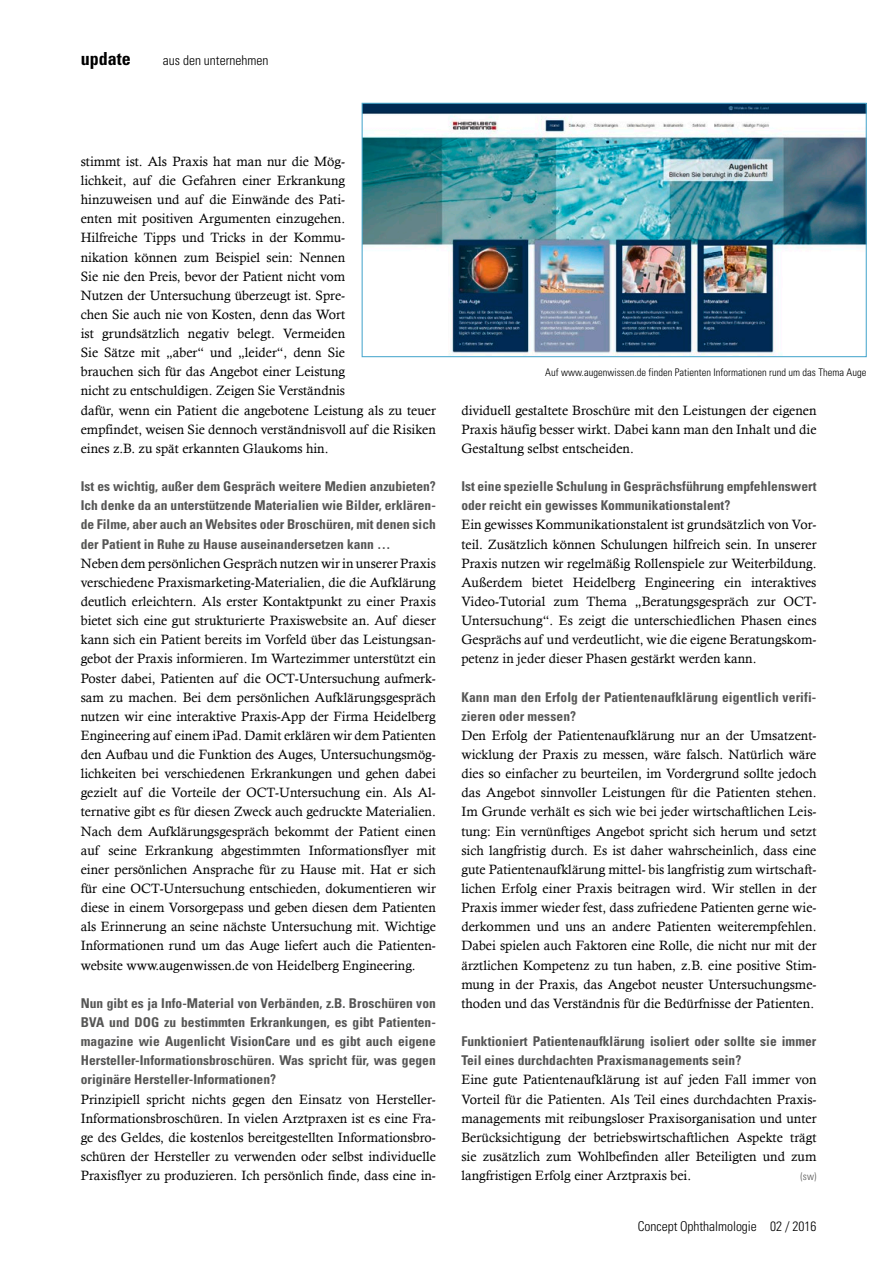
<style>
.page{position:relative;width:893px;height:1263px;background:#fff}
.page>*{position:absolute;margin:0;border:0;box-sizing:border-box;transform-origin:0 0}
.t1{font:700 condensed 18px "Univers";color:#000}
._03-text{font:13.5px/19.2px "Calisto";color:#000;text-align:justify}
._05_frage{font:700 condensed 13.5px/19.2px "Univers";color:#565655}
.t2{font:300 condensed 13.5px "Univers";color:#000}
._06-bildunterschrift{font:300 condensed 10.5px "Univers";color:#000}
._03-text-2{font:300 condensed 10.5px "Univers";color:#565655}
</style>
<div class="page">
<img style="left:364px;top:105px;width:501px;height:250px">
<div style="left:362px;top:103px;width:505px;height:254px;border:1px solid #4ba8cd"></div>
<h1 class="t1" style="left:81px;top:48px;width:52px">update</h1>
<p class="t2" style="left:163px;top:52px;width:107px">aus den unternehmen</p>
<p class="_03-text" style="left:81px;top:151px;width:357px;text-align:left">stimmt ist. Als Praxis hat man nur die Mög-<br>lichkeit, auf die Gefahren einer Erkrankung<br>hinzuweisen und auf die Einwände des Pati-<br>enten mit positiven Argumenten einzugehen.<br>Hilfreiche Tipps und Tricks in der Kommu-<br>nikation können zum Beispiel sein: Nennen<br>Sie nie den Preis, bevor der Patient nicht vom<br>Nutzen der Untersuchung überzeugt ist. Spre-<br>chen Sie auch nie von Kosten, denn das Wort<br>ist grundsätzlich negativ belegt. Vermeiden<br>Sie Sätze mit „aber“ und „leider“, denn Sie<br>brauchen sich für das Angebot einer Leistung<br>nicht zu entschuldigen. Zeigen Sie Verständnis<br>dafür, wenn ein Patient die angebotene Leistung als zu teuer empfindet, weisen Sie dennoch verständnisvoll auf die Risiken eines z.B. zu spät erkannten Glaukoms hin.</p>
<p class="_05_frage" style="left:81px;top:476px;width:357px;text-align:justify">Ist es wichtig, außer dem Gespräch weitere Medien anzubieten?<br>Ich denke da an unterstützende Materialien wie Bilder, erklären&shy;de Filme, aber auch an Websites oder Broschüren, mit denen sich der Patient in Ruhe zu Hause auseinandersetzen kann …</p>
<p class="_03-text" style="left:81px;top:553px;width:357px">Neben dem persönlichen Gespräch nutzen wir in unserer Praxis verschiedene Praxismarketing-Materialien, die die Aufklärung deutlich erleichtern. Als erster Kontaktpunkt zu einer Praxis bietet sich eine gut strukturierte Praxiswebsite an. Auf dieser kann sich ein Patient bereits im Vorfeld über das Leistungsan&shy;gebot der Praxis informieren. Im Wartezimmer unterstützt ein Poster dabei, Patienten auf die OCT-Untersuchung aufmerk&shy;sam zu machen. Bei dem persönlichen Aufklärungsgespräch nutzen wir eine interaktive Praxis-App der Firma Heidelberg Engineering auf einem iPad. Damit erklären wir dem Patienten den Aufbau und die Funktion des Auges, Untersuchungsmög&shy;lichkeiten bei verschiedenen Erkrankungen und gehen dabei gezielt auf die Vorteile der OCT-Untersuchung ein. Als Al&shy;ternative gibt es für diesen Zweck auch gedruckte Materialien.<br>Nach dem Aufklärungsgespräch bekommt der Patient einen auf seine Erkrankung abgestimmten Informationsflyer mit einer persönlichen Ansprache für zu Hause mit. Hat er sich für eine OCT-Untersuchung entschieden, dokumentieren wir diese in einem Vorsorgepass und geben diesen dem Patienten als Erinnerung an seine nächste Untersuchung mit. Wichtige Informationen rund um das Auge liefert auch die Patienten&shy;website www.augenwissen.de von Heidelberg Engineering.</p>
<p class="_05_frage" style="left:81px;top:993px;width:357px;text-align:justify">Nun gibt es ja Info-Material von Verbänden, z.B. Broschüren von BVA und DOG zu bestimmten Erkrankungen, es gibt Patienten&shy;magazine wie Augenlicht VisionCare und es gibt auch eigene Hersteller-Informationsbroschüren. Was spricht für, was gegen originäre Hersteller-Informationen?</p>
<p class="_03-text" style="left:81px;top:1089px;width:357px">Prinzipiell spricht nichts gegen den Einsatz von Hersteller-</p>
<p class="_03-text" style="left:81px;top:1108px;width:357px">Informationsbroschüren. In vielen Arztpraxen ist es eine Fra&shy;ge des Geldes, die kostenlos bereitgestellten Informationsbro&shy;schüren der Hersteller zu verwenden oder selbst individuelle Praxisflyer zu produzieren. Ich persönlich finde, dass eine in-</p>
<p class="_06-bildunterschrift" style="left:545px;top:366px;width:323px">Auf www.augenwissen.de finden Patienten Informationen rund um das Thema Auge</p>
<p class="_03-text" style="left:461px;top:400px;width:357px">dividuell gestaltete Broschüre mit den Leistungen der eigenen Praxis häufig besser wirkt. Dabei kann man den Inhalt und die Gestaltung selbst entscheiden.</p>
<p class="_05_frage" style="left:461px;top:476px;width:357px">Ist eine spezielle Schulung in Gesprächsführung empfehlenswert oder reicht ein gewisses Kommunikationstalent?</p>
<p class="_03-text" style="left:461px;top:515px;width:357px">Ein gewisses Kommunikationstalent ist grundsätzlich von Vor&shy;teil. Zusätzlich können Schulungen hilfreich sein. In unserer Praxis nutzen wir regelmäßig Rollenspiele zur Weiterbildung.<br>Außerdem bietet Heidelberg Engineering ein interaktives Video-Tutorial zum Thema „Beratungsgespräch zur OCT-Untersuchung“. Es zeigt die unterschiedlichen Phasen eines Gesprächs auf und verdeutlicht, wie die eigene Beratungskom&shy;petenz in jeder dieser Phasen gestärkt werden kann.</p>
<p class="_05_frage" style="left:461px;top:687px;width:357px">Kann man den Erfolg der Patientenaufklärung eigentlich verifi&shy;zieren oder messen?</p>
<p class="_03-text" style="left:461px;top:725px;width:357px">Den Erfolg der Patientenaufklärung nur an der Umsatzent&shy;wicklung der Praxis zu messen, wäre falsch. Natürlich wäre dies so einfacher zu beurteilen, im Vordergrund sollte jedoch das Angebot sinnvoller Leistungen für die Patienten stehen.<br>Im Grunde verhält es sich wie bei jeder wirtschaftlichen Leis&shy;tung: Ein vernünftiges Angebot spricht sich herum und setzt sich langfristig durch. Es ist daher wahrscheinlich, dass eine gute Patientenaufklärung mittel- bis langfristig zum wirtschaft&shy;lichen Erfolg einer Praxis beitragen wird. Wir stellen in der Praxis immer wieder fest, dass zufriedene Patienten gerne wie&shy;derkommen und uns an andere Patienten weiterempfehlen.<br>Dabei spielen auch Faktoren eine Rolle, die nicht nur mit der ärztlichen Kompetenz zu tun haben, z.B. eine positive Stim&shy;mung in der Praxis, das Angebot neuster Untersuchungsme&shy;thoden und das Verständnis für die Bedürfnisse der Patienten.</p>
<p class="_05_frage" style="left:461px;top:1031px;width:357px">Funktioniert Patientenaufklärung isoliert oder sollte sie immer<br>Teil eines durchdachten Praxismanagements sein?</p>
<p class="_03-text" style="left:461px;top:1070px;width:357px">Eine gute Patientenaufklärung ist auf jeden Fall immer von Vorteil für die Patienten. Als Teil eines durchdachten Praxis&shy;managements mit reibungsloser Praxisorganisation und unter Berücksichtigung der betriebswirtschaftlichen Aspekte trägt sie zusätzlich zum Wohlbefinden aller Beteiligten und zum langfristigen Erfolg einer Arztpraxis bei.</p>
<p class="_03-text-2" style="left:801px;top:1170px;width:17px">(sw)</p>
<p class="t2" style="left:638px;top:1218px;width:180px">Concept Ophthalmologie 02 / 2016</p>
</div>
